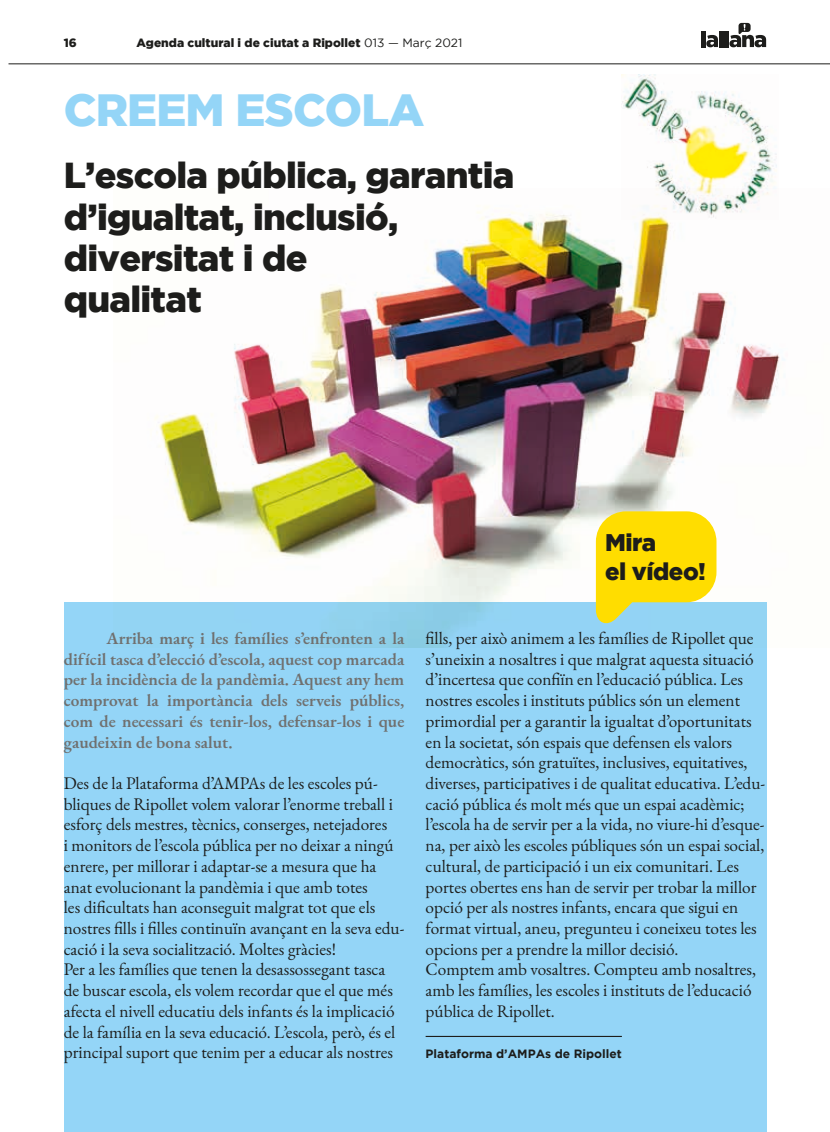
<style>
.page{position:relative;width:830px;height:1132px;background:#fff}
.page>*{position:absolute;margin:0;border:0;box-sizing:border-box;transform-origin:0 0}
.t1{font:900 45px "Gotham";letter-spacing:-.02em;color:#94d5f7}
.t2{font:900 36px/41.4px "Gotham";letter-spacing:-.02em;color:#1d1d1b}
.t3{font:900 24px/28.8px "Gotham";letter-spacing:-.02em;color:#1d1d1b}
.t4{font:17.25px/20.7px "EB Garamond";color:#1d1d1b}
.t5{font:600 17.25px/20.7px "EB Garamond";color:#70706f;text-align:justify}
.t6{font:900 12px "Gotham";color:#1d1d1b}
.t7{font:700 12px "Gotham";color:#1d1d1b}
.s1{font-weight:400}
</style>
<div class="page">
<hr style="left:9px;top:64px;width:820px;height:1px;background:#1d1d1b">
<hr style="left:701px;top:31px;width:4px;height:16px;background:#1d1d1b">
<svg style="left:706px;top:35px;width:11px;height:12px"></svg>
<hr style="left:724px;top:31px;width:4px;height:16px;background:#1d1d1b">
<svg style="left:729px;top:23px;width:36px;height:24px"></svg>
<div style="left:718px;top:31px;width:5px;height:16px;background:#1d1d1b"></div>
<div style="left:64px;top:602px;width:701px;height:529px;background:#94d5f7"></div>
<div style="left:0;top:84px;width:829px;height:563px;background:#fff"></div>
<img style="left:113px;top:207px;width:672px;height:440px">
<hr style="left:829px;top:0;width:1px;height:933px;background:#ef786f">
<hr style="left:425px;top:1035px;width:196px;height:1px;background:#1d1d1b">
<img style="left:620px;top:74px;width:158px;height:145px">
<svg style="left:595px;top:511px;width:121px;height:116px;background:#ebdc37"></svg>
<p class="t6" style="left:64px;top:36px;width:15px">16</p>
<p class="t6" style="left:136px;top:36px;width:327px">Agenda cultural i de ciutat a Ripollet <span class="s1">013 — Març 2021</span></p>
<h1 class="t1" style="left:64px;top:84px;width:361px">CREEM ESCOLA</h1>
<h2 class="t2" style="left:64px;top:154px;width:452px">L’escola pública, garantia d’igualtat, inclusió, diversitat i de<br>qualitat</h2>
<h3 class="t3" style="left:604px;top:527px;width:102px">Mira<br>el vídeo!</h3>
<p class="t5" style="left:64px;top:627px;width:342px;text-indent:43px">Arriba març i les famílies s’enfronten a la difícil tasca d’elecció d’escola, aquest cop marcada per la incidència de la pandèmia. Aquest any hem comprovat la importància dels serveis públics, com de necessari és tenir-los, defensar-los i que gaudeixin de bona salut.</p>
<p class="t4" style="left:64px;top:772px;width:342px">Des de la Plataforma d’AMPAs de les escoles pú&shy;bliques de Ripollet volem valorar l’enorme treball i esforç dels mestres, tècnics, conserges, netejadores<br>i monitors de l’escola pública per no deixar a ningú enrere, per millorar i adaptar-se a mesura que ha anat evolucionant la pandèmia i que amb totes<br>les dificultats han aconseguit malgrat tot que els nostres fills i filles continuïn avançant en la seva edu&shy;cació i la seva socialització. Moltes gràcies!<br>Per a les famílies que tenen la desassossegant tasca de buscar escola, els volem recordar que el que més afecta el nivell educatiu dels infants és la implicació de la família en la seva educació. L’escola, però, és el principal suport que tenim per a educar als nostres</p>
<p class="t4" style="left:425px;top:627px;width:341px">fills, per això animem a les famílies de Ripollet que s’uneixin a nosaltres i que malgrat aquesta situació d’incertesa que confiïn en l’educació pública. Les nostres escoles i instituts públics són un element primordial per a garantir la igualtat d’oportunitats en la societat, són espais que defensen els valors democràtics, són gratuïtes, inclusives, equitatives, diverses, participatives i de qualitat educativa. L’edu&shy;cació pública és molt més que un espai acadèmic; l’escola ha de servir per a la vida, no viure-hi d’esque&shy;na, per això les escoles públiques són un espai social, cultural, de participació i un eix comunitari. Les portes obertes ens han de servir per trobar la millor opció per als nostres infants, encara que sigui en format virtual, aneu, pregunteu i coneixeu totes les opcions per a prendre la millor decisió.<br>Comptem amb vosaltres. Compteu amb nosaltres, amb les famílies, les escoles i instituts de l’educació pública de Ripollet.</p>
<p class="t7" style="left:425px;top:1046px;width:198px">Plataforma d’AMPAs de Ripollet</p>
</div>
